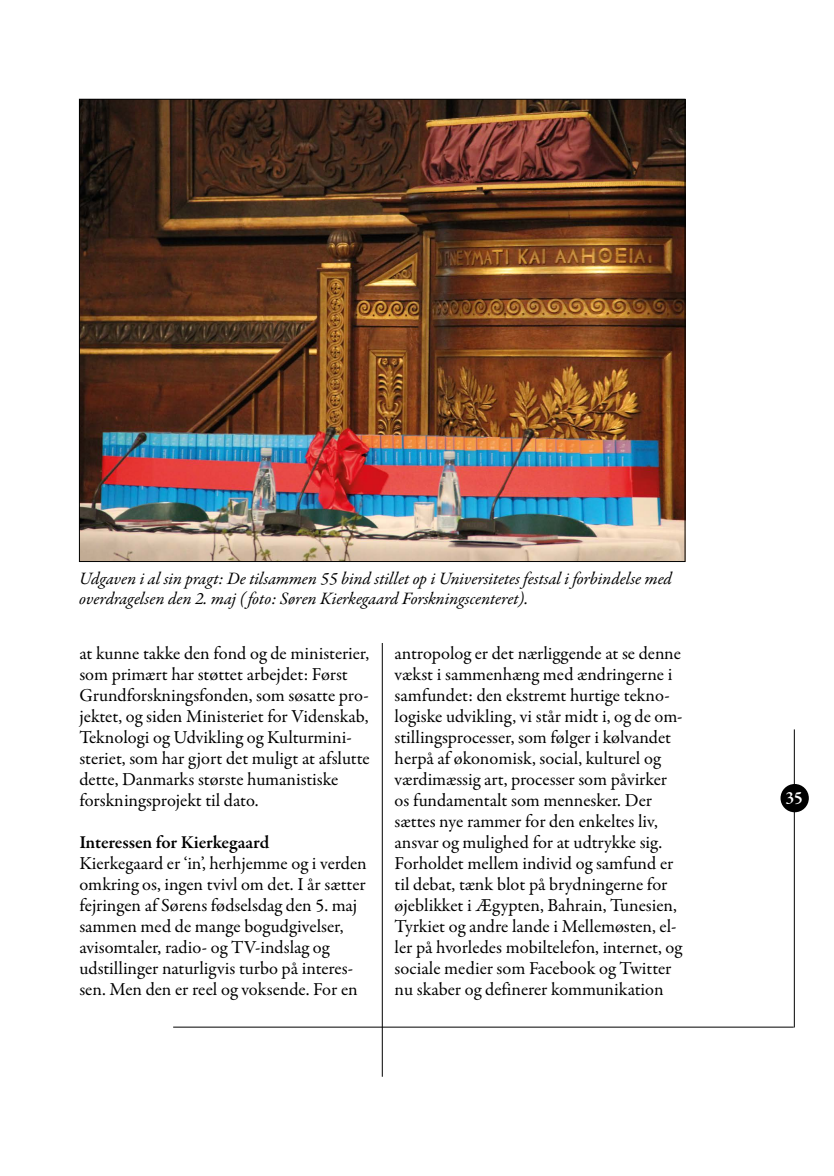
<style>
.page{position:relative;width:834px;height:1176px;background:#fff}
.page>*{position:absolute;margin:0;border:0;box-sizing:border-box;transform-origin:0 0}
.t1{font:18.38px/21px "Garamond Premr Pro";color:#000}
.t2{font:600 18.38px "Garamond Premr Pro";letter-spacing:-.005em;color:#000}
.t3{font:italic 17.5px/19.2px "Garamond Premr Pro";letter-spacing:-.005em;color:#000}
.t4{font:600 17.5px "Garamond Premr Pro";color:#fff}
</style>
<div class="page">
<hr style="left:173px;top:1027px;width:620px;height:1px;background:#000">
<hr style="left:793px;top:729px;width:1px;height:298px;background:#000">
<hr style="left:382px;top:313px;width:1px;height:763px;background:#000">
<div style="left:780px;top:784px;width:28px;height:28px;background:#000;border-radius:50%"></div>
<div style="left:370px;top:99px;width:24px;height:543px;background:#fff"></div>
<img style="left:81px;top:101px;width:602px;height:459px">
<p class="t3" style="left:79px;top:570px;width:594px">Udgaven i al sin pragt: De tilsammen 55 bind stillet op i Universitetes festsal i forbindelse med overdragelsen den 2. maj ( foto: Søren Kierkegaard Forskningscenteret).</p>
<p class="t1" style="left:79px;top:643px;width:292px">at kunne takke den fond og de ministerier, som primært har støttet arbejdet: Først Grundforskningsfonden, som søsatte pro&shy;jektet, og siden Ministeriet for Videnskab, Teknologi og Udvikling og Kulturmini&shy;steriet, som har gjort det muligt at afslutte dette, Danmarks største humanistiske forskningsprojekt til dato.</p>
<p class="t2" style="left:79px;top:831px;width:191px">Interessen for Kierkegaard</p>
<p class="t1" style="left:79px;top:853px;width:288px">Kierkegaard er ‘in’, herhjemme og i verden omkring os, ingen tvivl om det. I år sætter fejringen af Sørens fødselsdag den 5. maj sammen med de mange bogudgivelser, avisomtaler, radio- og TV-indslag og udstillinger naturligvis turbo på interes&shy;sen. Men den er reel og voksende. For en</p>
<p class="t1" style="left:394px;top:643px;width:289px">antropolog er det nærliggende at se denne vækst i sammenhæng med ændringerne i samfundet: den ekstremt hurtige tekno&shy;logiske udvikling, vi står midt i, og de om&shy;stillingsprocesser, som følger i kølvandet herpå af økonomisk, social, kulturel og værdimæssig art, processer som påvirker os fundamentalt som mennesker. Der sættes nye rammer for den enkeltes liv, ansvar og mulighed for at udtrykke sig.<br>Forholdet mellem individ og samfund er til debat, tænk blot på brydningerne for øjeblikket i Ægypten, Bahrain, Tunesien, Tyrkiet og andre lande i Mellemøsten, el&shy;ler på hvorledes mobiltelefon, internet, og sociale medier som Facebook og Twitter nu skaber og definerer kommunikation</p>
<p class="t4" style="left:785px;top:787px;width:19px">35</p>
</div>
